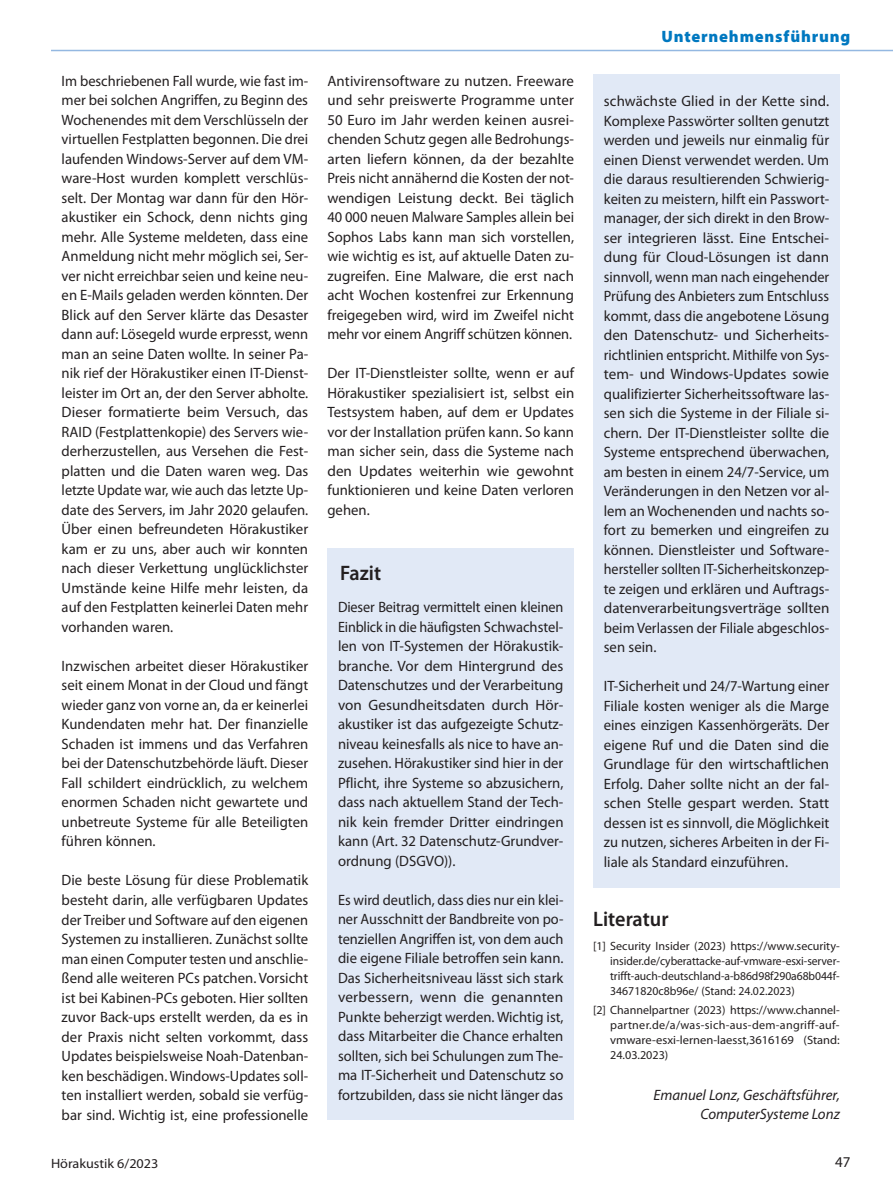
<style>
.page{position:relative;width:893px;height:1191px;background:#fff}
.page>*{position:absolute;margin:0;border:0;box-sizing:border-box;transform-origin:0 0}
.D__Zwischentitel_1-z{font:600 21px "Myriad Pro";color:#231f20;scale:.96 1}
.Rubrik_11pt{font:900 16.5px "Myriad Pro";letter-spacing:.05em;color:#0078c0}
.C__Text_3spaltig_Blo{font:15px/19.5px "Myriad Pro";color:#231f20;text-align:justify}
.C__Text_3spaltig_Blo-2{font:15px/19.5px "Myriad Pro";color:#231f20;text-align:justify;scale:.96 1}
.C__Text_3spaltig_Blo-3{font:15px/19.5px "Myriad Pro";color:#231f20;text-align:justify;scale:.95 1}
.C__Text_3spaltig_Blo-4{font:italic 15px/19.5px "Myriad Pro";color:#231f20;text-align:right}
.t1{font:13.5px "Myriad Pro";color:#231f20;scale:1.05 1}
.G__Literatur_8pt_Ein{font:12px/15px "Myriad Pro";color:#231f20;text-align:justify}
</style>
<div class="page">
<hr style="left:51px;top:50px;width:842px;height:1px;background:#94b8e1">
<div style="left:327px;top:549px;width:247px;height:570px;background:#e1e9f6"></div>
<div style="left:593px;top:74px;width:247px;height:813px;background:#e1e9f6"></div>
<p class="C__Text_3spaltig_Blo-2" style="left:62px;top:71px;width:258px">Im beschriebenen Fall wurde, wie fast im&shy;mer bei solchen Angriffen, zu Beginn des Wochenendes mit dem Verschlüsseln der virtuellen Festplatten begonnen. Die drei laufenden Windows-Server auf dem VM&shy;ware-Host wurden komplett verschlüs&shy;selt. Der Montag war dann für den Hör&shy;akustiker ein Schock, denn nichts ging mehr. Alle Systeme meldeten, dass eine Anmeldung nicht mehr möglich sei, Ser&shy;ver nicht erreichbar seien und keine neu&shy;en E-Mails geladen werden könnten. Der Blick auf den Server klärte das Desaster dann auf: Lösegeld wurde erpresst, wenn man an seine Daten wollte. In seiner Pa&shy;nik rief der Hörakustiker einen IT-Dienst&shy;leister im Ort an, der den Server abholte.<br>Dieser formatierte beim Versuch, das RAID (Festplattenkopie) des Servers wie&shy;derherzustellen, aus Versehen die Fest&shy;platten und die Daten waren weg. Das letzte Update war, wie auch das letzte Up&shy;date des Servers, im Jahr 2020 gelaufen.<br>Über einen befreundeten Hörakustiker kam er zu uns, aber auch wir konnten nach dieser Verkettung unglücklichster Umstände keine Hilfe mehr leisten, da auf den Festplatten keinerlei Daten mehr vorhanden waren.</p>
<p class="C__Text_3spaltig_Blo" style="left:62px;top:656px;width:248px">Inzwischen arbeitet dieser Hörakustiker seit einem Monat in der Cloud und fängt wieder ganz von vorne an, da er keinerlei Kundendaten mehr hat. Der finanzielle Schaden ist immens und das Verfahren bei der Datenschutzbehörde läuft. Dieser Fall schildert eindrücklich, zu welchem enormen Schaden nicht gewartete und unbetreute Systeme für alle Beteiligten führen können.</p>
<p class="C__Text_3spaltig_Blo" style="left:62px;top:870px;width:248px">Die beste Lösung für diese Problematik besteht darin, alle verfügbaren Updates der Treiber und Software auf den eigenen Systemen zu installieren. Zunächst sollte man einen Computer testen und anschlie&shy;ßend alle weiteren PCs patchen. Vorsicht ist bei Kabinen-PCs geboten. Hier sollten zuvor Back-ups erstellt werden, da es in der Praxis nicht selten vorkommt, dass Updates beispielsweise Noah-Datenban&shy;ken beschädigen. Windows-Updates soll&shy;ten installiert werden, sobald sie verfüg&shy;bar sind. Wichtig ist, eine professionelle</p>
<p class="C__Text_3spaltig_Blo" style="left:327px;top:71px;width:248px">Antivirensoftware zu nutzen. Freeware und sehr preiswerte Programme unter 50 Euro im Jahr werden keinen ausrei&shy;chenden Schutz gegen alle Bedrohungs&shy;arten liefern können, da der bezahlte Preis nicht annähernd die Kosten der not&shy;wendigen Leistung deckt. Bei täglich 40 000 neuen Malware Samples allein bei Sophos Labs kann man sich vorstellen, wie wichtig es ist, auf aktuelle Daten zu&shy;zugreifen. Eine Malware, die erst nach acht Wochen kostenfrei zur Erkennung freigegeben wird, wird im Zweifel nicht mehr vor einem Angriff schützen können.</p>
<p class="C__Text_3spaltig_Blo" style="left:327px;top:363px;width:248px">Der IT-Dienstleister sollte, wenn er auf Hörakustiker spezialisiert ist, selbst ein Testsystem haben, auf dem er Updates vor der Installation prüfen kann. So kann man sicher sein, dass die Systeme nach den Updates weiterhin wie gewohnt funktionieren und keine Daten verloren gehen.</p>
<p class="D__Zwischentitel_1-z" style="left:340px;top:559px;width:44px">Fazit</p>
<p class="C__Text_3spaltig_Blo-3" style="left:338px;top:597px;width:239px">Dieser Beitrag vermittelt einen kleinen Einblick in die häufigsten Schwachstel&shy;len von IT-Systemen der Hörakustik&shy;branche. Vor dem Hintergrund des Datenschutzes und der Verarbeitung von Gesundheitsdaten durch Hör&shy;akustiker ist das aufgezeigte Schutz&shy;niveau keinesfalls als nice to have an&shy;zusehen. Hörakustiker sind hier in der Pflicht, ihre Systeme so abzusichern, dass nach aktuellem Stand der Tech&shy;nik kein fremder Dritter eindringen kann (Art. 32 Datenschutz-Grundver&shy;ordnung (DSGVO)).</p>
<p class="C__Text_3spaltig_Blo-2" style="left:338px;top:889px;width:236px">Es wird deutlich, dass dies nur ein klei&shy;ner Ausschnitt der Bandbreite von po&shy;tenziellen Angriffen ist, von dem auch die eigene Filiale betroffen sein kann.<br>Das Sicherheitsniveau lässt sich stark verbessern, wenn die genannten Punkte beherzigt werden. Wichtig ist, dass Mitarbeiter die Chance erhalten sollten, sich bei Schulungen zum The&shy;ma IT-Sicherheit und Datenschutz so fortzubilden, dass sie nicht länger das</p>
<p class="Rubrik_11pt" style="left:661px;top:26px;width:191px">Unternehmensführung</p>
<p class="C__Text_3spaltig_Blo" style="left:604px;top:91px;width:227px">schwächste Glied in der Kette sind.<br>Komplexe Passwörter sollten genutzt werden und jeweils nur einmalig für einen Dienst verwendet werden. Um die daraus resultierenden Schwierig&shy;keiten zu meistern, hilft ein Passwort&shy;manager, der sich direkt in den Brow&shy;ser integrieren lässt. Eine Entschei&shy;dung für Cloud-Lösungen ist dann sinnvoll, wenn man nach eingehender Prüfung des Anbieters zum Entschluss kommt, dass die angebotene Lösung den Datenschutz- und Sicherheits&shy;richtlinien entspricht. Mithilfe von Sys&shy;tem- und Windows-Updates sowie qualifizierter Sicherheitssoftware las&shy;sen sich die Systeme in der Filiale si&shy;chern. Der IT-Dienstleister sollte die Systeme entsprechend überwachen, am besten in einem 24/7-Service, um Veränderungen in den Netzen vor al&shy;lem an Wochenenden und nachts so&shy;fort zu bemerken und eingreifen zu können. Dienstleister und Software&shy;hersteller sollten IT-Sicherheitskonzep&shy;te zeigen und erklären und Auftrags&shy;datenverarbeitungsverträge sollten beim Verlassen der Filiale abgeschlos&shy;sen sein.</p>
<p class="C__Text_3spaltig_Blo" style="left:604px;top:676px;width:227px">IT-Sicherheit und 24/7-Wartung einer Filiale kosten weniger als die Marge eines einzigen Kassenhörgeräts. Der eigene Ruf und die Daten sind die Grundlage für den wirtschaftlichen Erfolg. Daher sollte nicht an der fal&shy;schen Stelle gespart werden. Statt dessen ist es sinnvoll, die Möglichkeit zu nutzen, sicheres Arbeiten in der Fi&shy;liale als Standard einzuführen.</p>
<p class="D__Zwischentitel_1-z" style="left:593px;top:906px;width:80px">Literatur</p>
<p class="G__Literatur_8pt_Ein" style="left:610px;top:938px;width:231px;text-indent:-17px">[1] Security Insider (2023) https://www.security&shy;insider.de/cyberattacke-auf-vmware-esxi-server&shy;trifft-auch-deutschland-a-b86d98f290a68b044f-34671820c8b96e/ (Stand: 24.02.2023)</p>
<p class="G__Literatur_8pt_Ein" style="left:610px;top:1002px;width:231px;text-indent:-17px">[2] Channelpartner (2023) https://www.channel&shy;partner.de/a/was-sich-aus-dem-angriff-auf&shy;vmware-esxi-lernen-laesst,3616169 (Stand:<br>24.03.2023)</p>
<p class="C__Text_3spaltig_Blo-4" style="left:653px;top:1084px;width:188px">Emanuel Lonz, Geschäftsführer,<br>ComputerSysteme Lonz</p>
<p class="t1" style="left:51px;top:1154px;width:104px">Hörakustik 6/2023</p>
<p class="C__Text_3spaltig_Blo" style="left:835px;top:1152px;width:17px">47</p>
</div>
